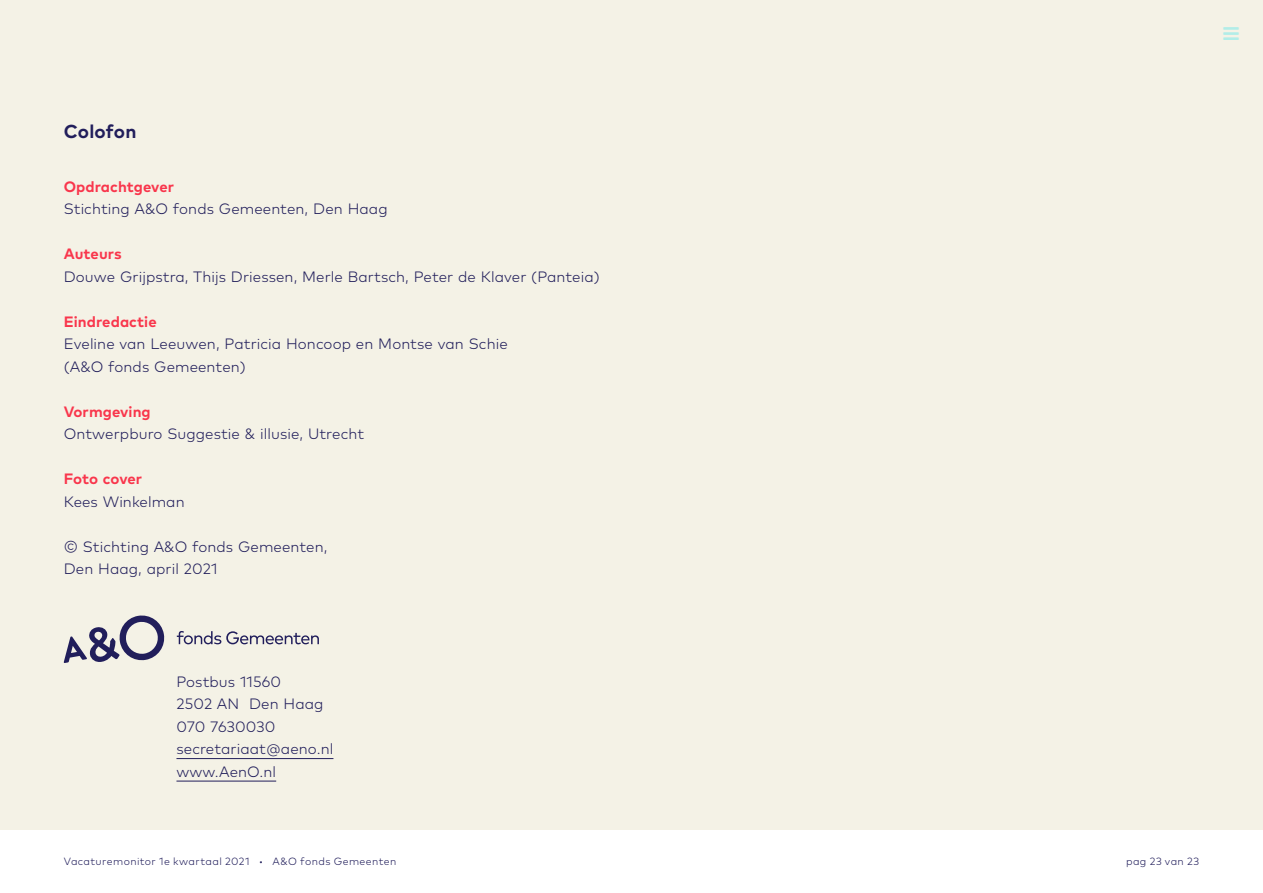
<style>
.page{position:relative;width:1263px;height:893px;background:#fff}
.page>*{position:absolute;margin:0;border:0;box-sizing:border-box;transform-origin:0 0}
.tussenkop{font:700 18.75px "Mark Pro";letter-spacing:.01em;color:#211e5b}
.brood{font:300 15px/22.5px "Mark Pro";letter-spacing:.005em;color:#211e5b}
.brood-2{font:700 15px "Mark Pro";letter-spacing:.005em;color:#f9364c}
.t1{font:300 10.5px "Mark Pro";letter-spacing:.04em;color:#211e5b}
</style>
<div class="page">
<div style="left:0;top:0;width:1263px;height:829px;background:#f4f2e6"></div>
<svg style="left:177px;top:631px;width:142px;height:13px"></svg>
<svg style="left:64px;top:615px;width:101px;height:48px"></svg>
<hr style="left:176px;top:758px;width:157px;height:1px;background:#211e5b">
<hr style="left:176px;top:781px;width:100px;height:1px;background:#211e5b">
<p class="tussenkop" style="left:64px;top:117px;width:74px">Colofon</p>
<p class="brood-2" style="left:64px;top:175px;width:112px">Opdrachtgever</p>
<p class="brood" style="left:64px;top:196px;width:325px">Stichting A&amp;O fonds Gemeenten, Den Haag</p>
<p class="brood-2" style="left:64px;top:242px;width:59px">Auteurs</p>
<p class="brood" style="left:64px;top:264px;width:537px">Douwe Grijpstra, Thijs Driessen, Merle Bartsch, Peter de Klaver (Panteia)</p>
<p class="brood-2" style="left:64px;top:310px;width:94px">Eindredactie</p>
<p class="brood" style="left:64px;top:331px;width:445px">Eveline van Leeuwen, Patricia Honcoop en Montse van Schie (A&amp;O fonds Gemeenten)</p>
<p class="brood-2" style="left:64px;top:400px;width:88px">Vormgeving</p>
<p class="brood" style="left:64px;top:421px;width:302px">Ontwerpburo Suggestie &amp; illusie, Utrecht</p>
<p class="brood-2" style="left:64px;top:467px;width:80px">Foto cover</p>
<p class="brood" style="left:64px;top:489px;width:122px">Kees Winkelman</p>
<p class="brood" style="left:64px;top:534px;width:265px">© Stichting A&amp;O fonds Gemeenten,</p>
<p class="brood" style="left:64px;top:556px;width:155px">Den Haag, april 2021</p>
<p class="brood" style="left:176px;top:669px;width:106px">Postbus 11560</p>
<p class="brood" style="left:176px;top:691px;width:148px">2502 AN Den Haag</p>
<p class="brood" style="left:176px;top:714px;width:100px">070 7630030</p>
<p class="brood" style="left:176px;top:736px;width:158px">secretariaat@aeno.nl</p>
<p class="brood" style="left:176px;top:759px;width:101px">www.AenO.nl</p>
<p class="t1" style="left:64px;top:854px;width:334px">Vacaturemonitor 1e kwartaal 2021 • A&amp;O fonds Gemeenten</p>
<p class="t1" style="left:1126px;top:854px;width:75px">pag 23 van 23</p>
</div>
